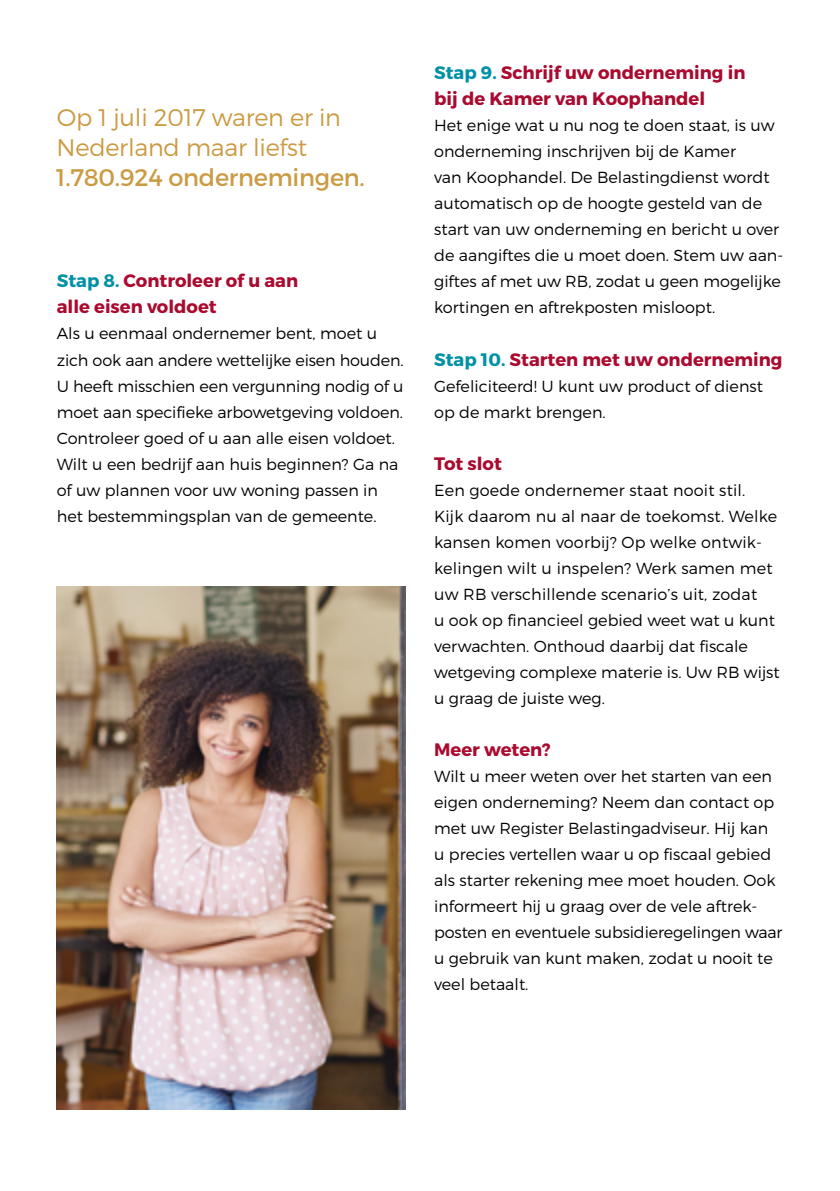
<style>
.page{position:relative;width:840px;height:1191px;background:#fff}
.page>*{position:absolute;margin:0;border:0;box-sizing:border-box;transform-origin:0 0}
.t1{font:300 24px/30px "Montserrat";letter-spacing:-.01em;color:#ca9b43}
.t2{font:24px "Montserrat";letter-spacing:-.01em;color:#ca9b43}
.t3{font:700 18px/26px "Montserrat";color:#aa0a2f}
.t4{font:300 16px/26px "Montserrat";color:#000}
.s1{color:#0091a7}
</style>
<div class="page">
<img style="left:57px;top:587px;width:348px;height:522px">
<h1 class="t1" style="left:57px;top:102px;width:286px">Op 1 juli 2017 waren er in<br>Nederland maar liefst</h1>
<h1 class="t2" style="left:56px;top:163px;width:310px">1.780.924 ondernemingen.</h1>
<p class="t3" style="left:57px;top:268px;width:243px"><span class="s1">Stap 8.</span> Controleer of u aan alle eisen voldoet</p>
<p class="t4" style="left:57px;top:320px;width:348px">Als u eenmaal ondernemer bent, moet u zich ook aan andere wettelijke eisen houden.<br>U heeft misschien een vergunning nodig of u moet aan specifieke arbowetgeving voldoen.<br>Controleer goed of u aan alle eisen voldoet.<br>Wilt u een bedrijf aan huis beginnen? Ga na of uw plannen voor uw woning passen in het bestemmingsplan van de gemeente.</p>
<p class="t3" style="left:434px;top:60px;width:313px"><span class="s1">Stap 9.</span> Schrijf uw onderneming in bij de Kamer van Koophandel</p>
<p class="t4" style="left:434px;top:112px;width:350px">Het enige wat u nu nog te doen staat, is uw onderneming inschrijven bij de Kamer<br>van Koophandel. De Belastingdienst wordt automatisch op de hoogte gesteld van de start van uw onderneming en bericht u over de aangiftes die u moet doen. Stem uw aan&shy;giftes af met uw RB, zodat u geen mogelijke kortingen en aftrekposten misloopt.</p>
<p class="t3" style="left:434px;top:346px;width:350px"><span class="s1">Stap 10.</span> Starten met uw onderneming</p>
<p class="t4" style="left:434px;top:372px;width:330px">Gefeliciteerd! U kunt uw product of dienst op de markt brengen.</p>
<p class="t3" style="left:434px;top:450px;width:69px">Tot slot</p>
<p class="t4" style="left:434px;top:476px;width:347px">Een goede ondernemer staat nooit stil.<br>Kijk daarom nu al naar de toekomst. Welke kansen komen voorbij? Op welke ontwik&shy;kelingen wilt u inspelen? Werk samen met uw RB verschillende scenario’s uit, zodat<br>u ook op financieel gebied weet wat u kunt verwachten. Onthoud daarbij dat fiscale wetgeving complexe materie is. Uw RB wijst u graag de juiste weg.</p>
<p class="t3" style="left:434px;top:736px;width:118px">Meer weten?</p>
<p class="t4" style="left:434px;top:762px;width:350px">Wilt u meer weten over het starten van een eigen onderneming? Neem dan contact op met uw Register Belastingadviseur. Hij kan u precies vertellen waar u op fiscaal gebied als starter rekening mee moet houden. Ook informeert hij u graag over de vele aftrek&shy;posten en eventuele subsidieregelingen waar u gebruik van kunt maken, zodat u nooit te veel betaalt.</p>
</div>
